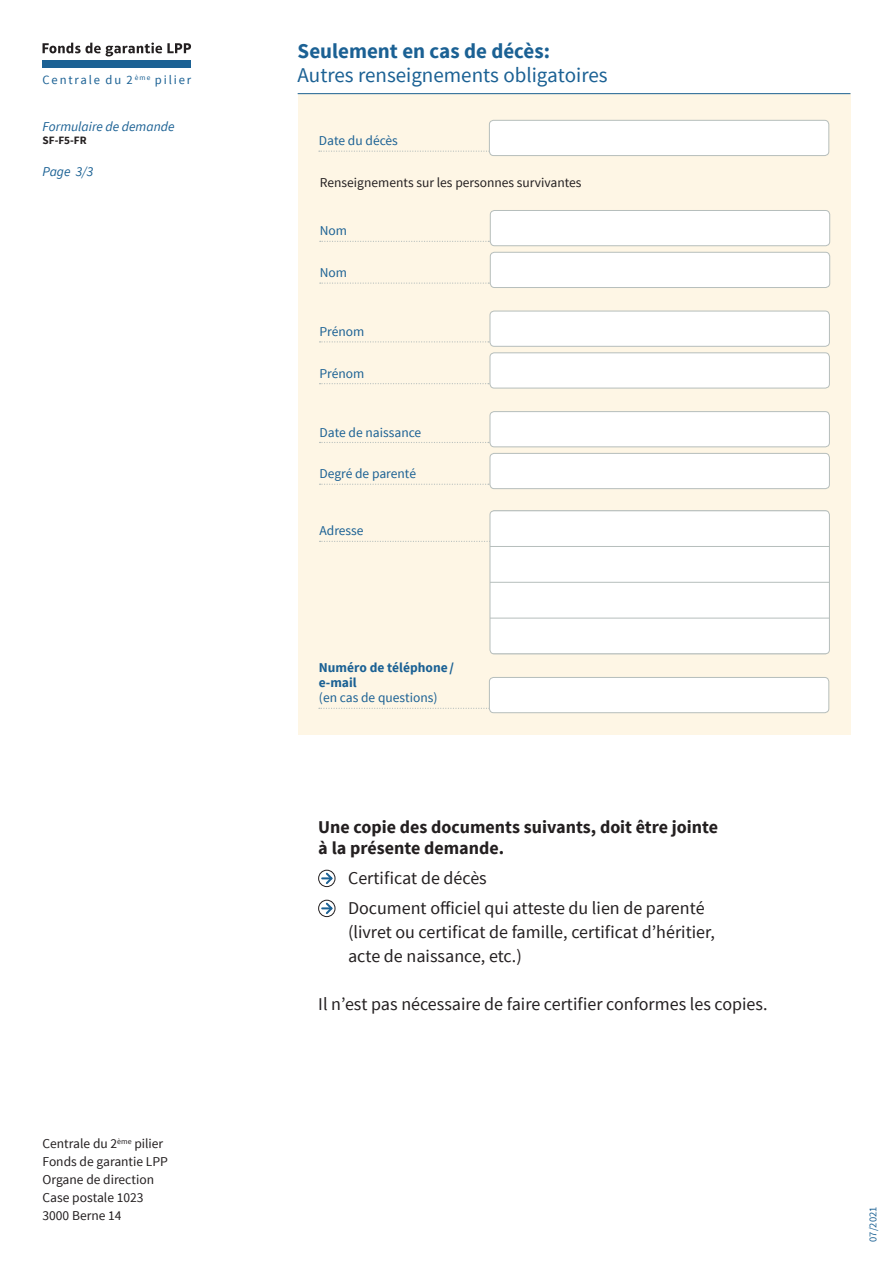
<style>
.page{position:relative;width:893px;height:1263px;background:#fff}
.page>*{position:absolute;margin:0;border:0;box-sizing:border-box;transform-origin:0 0}
._000_form_Titel{font:21px "Source Sans Pro";color:#1b6194}
._000_form_Titel-2{font:700 21px "Source Sans Pro";color:#1b6194}
._02_aufzählung{font:18px/24px "Source Sans Pro";color:#231f20}
._01_UT{font:700 18px/21px "Source Sans Pro";color:#231f20}
._000_form_tabelle{font:13.5px "Source Sans Pro";color:#1b6194}
._02_aufzählung-2{font:13.5px "Source Sans Pro";color:#231f20}
._01_UT-2{font:13.5px "Source Sans Pro";color:#231f20}
.pagina{font:italic 13.5px "Source Sans Pro";color:#1b6194}
._000_form_tabelle-2{font:700 13.5px/15px "Source Sans Pro";color:#1b6194}
._00_HT{font:12.6px "Source Sans Pro";letter-spacing:.15em;color:#1b6194}
._02_aufzählung-3{font:700 11.25px "Source Sans Pro";color:#231f20}
.pagina-2{font:10.5px "Source Sans Pro";color:#1b6194}
</style>
<div class="page">
<div style="left:298px;top:93px;width:552px;height:641px;background:#fef6e5"></div>
<hr style="left:298px;top:93px;width:552px;height:1px;background:#1b6194">
<svg style="left:319px;top:151px;width:170px;height:1px"></svg>
<div style="left:489px;top:120px;width:340px;height:36px;background:#fff;border-radius:4px"></div>
<div style="left:489px;top:120px;width:340px;height:36px;border:1px solid #b6bebc;border-radius:4px"></div>
<svg style="left:320px;top:241px;width:169px;height:1px"></svg>
<div style="left:490px;top:210px;width:340px;height:36px;background:#fff;border-radius:4px"></div>
<div style="left:490px;top:210px;width:340px;height:36px;border:1px solid #b6bebc;border-radius:4px"></div>
<svg style="left:319px;top:442px;width:170px;height:1px"></svg>
<div style="left:490px;top:412px;width:339px;height:35px;background:#fff;border-radius:4px"></div>
<div style="left:490px;top:411px;width:340px;height:36px;border:1px solid #b6bebc;border-radius:4px"></div>
<svg style="left:319px;top:484px;width:170px;height:1px"></svg>
<div style="left:490px;top:453px;width:339px;height:36px;background:#fff;border-radius:4px"></div>
<div style="left:490px;top:453px;width:340px;height:36px;border:1px solid #b6bebc;border-radius:4px"></div>
<svg style="left:320px;top:282px;width:169px;height:2px"></svg>
<div style="left:490px;top:252px;width:340px;height:35px;background:#fff;border-radius:4px"></div>
<div style="left:490px;top:252px;width:340px;height:36px;border:1px solid #b6bebc;border-radius:4px"></div>
<svg style="left:319px;top:341px;width:170px;height:1px"></svg>
<div style="left:490px;top:311px;width:339px;height:35px;background:#fff;border-radius:4px"></div>
<div style="left:490px;top:311px;width:340px;height:36px;border:1px solid #b6bebc;border-radius:4px"></div>
<svg style="left:319px;top:383px;width:170px;height:1px"></svg>
<div style="left:490px;top:353px;width:339px;height:35px;background:#fff;border-radius:4px"></div>
<div style="left:490px;top:352px;width:340px;height:36px;border:1px solid #b6bebc;border-radius:4px"></div>
<svg style="left:319px;top:541px;width:171px;height:1px"></svg>
<div style="left:490px;top:511px;width:339px;height:143px;background:#fff;border-radius:4px"></div>
<hr style="left:490px;top:618px;width:339px;height:1px;background:#b6bebc">
<hr style="left:490px;top:582px;width:339px;height:1px;background:#b6bebc">
<hr style="left:490px;top:546px;width:339px;height:1px;background:#b6bebc">
<hr style="left:490px;top:511px;width:339px;height:1px;background:#b6bebc">
<hr style="left:490px;top:653px;width:339px;height:1px;background:#b6bebc">
<div style="left:490px;top:510px;width:340px;height:144px;border:1px solid #b6bebc;border-radius:4px"></div>
<svg style="left:319px;top:708px;width:170px;height:1px"></svg>
<div style="left:489px;top:677px;width:340px;height:36px;background:#fff;border-radius:4px"></div>
<div style="left:489px;top:677px;width:340px;height:36px;border:1px solid #b6bebc;border-radius:4px"></div>
<div style="left:318px;top:870px;width:17px;height:17px;border:1px solid #231f20;border-radius:50%"></div>
<svg style="left:322px;top:871px;width:12px;height:15px"></svg>
<div style="left:318px;top:900px;width:17px;height:17px;border:1px solid #231f20;border-radius:50%"></div>
<svg style="left:322px;top:901px;width:12px;height:15px"></svg>
<svg style="left:43px;top:43px;width:148px;height:13px"></svg>
<div style="left:43px;top:60px;width:148px;height:7px;background:#1b6194"></div>
<p class="_00_HT" style="left:43px;top:72px;width:150px">Centrale du 2 <sup>ème</sup> pilier</p>
<p class="pagina" style="left:43px;top:118px;width:133px">Formulaire de demande</p>
<p class="_02_aufzählung-3" style="left:43px;top:133px;width:46px">SF-F5-FR</p>
<p class="pagina" style="left:43px;top:163px;width:52px">Page 3/3</p>
<p class="_02_aufzählung-2" style="left:43px;top:1135px;width:122px">Centrale du 2<sup>ème</sup> pilier</p>
<p class="_02_aufzählung-2" style="left:43px;top:1153px;width:127px">Fonds de garantie LPP</p>
<p class="_02_aufzählung-2" style="left:43px;top:1171px;width:113px">Organe de direction</p>
<p class="_02_aufzählung-2" style="left:43px;top:1189px;width:103px">Case postale 1023</p>
<p class="_02_aufzählung-2" style="left:43px;top:1207px;width:81px">3000 Berne 14</p>
<p class="_000_form_Titel-2" style="left:298px;top:38px;width:254px">Seulement en cas de décès:</p>
<p class="_000_form_Titel" style="left:298px;top:62px;width:311px">Autres renseignements obligatoires</p>
<p class="_000_form_tabelle" style="left:319px;top:132px;width:81px">Date du décès</p>
<p class="_01_UT-2" style="left:320px;top:174px;width:263px">Renseignements sur les personnes survivantes</p>
<p class="_000_form_tabelle" style="left:320px;top:223px;width:29px">Nom</p>
<p class="_000_form_tabelle" style="left:320px;top:264px;width:29px">Nom</p>
<p class="_000_form_tabelle" style="left:319px;top:323px;width:46px">Prénom</p>
<p class="_000_form_tabelle" style="left:319px;top:365px;width:46px">Prénom</p>
<p class="_000_form_tabelle" style="left:319px;top:424px;width:103px">Date de naissance</p>
<p class="_000_form_tabelle" style="left:319px;top:465px;width:98px">Degré de parenté</p>
<p class="_000_form_tabelle" style="left:319px;top:522px;width:46px">Adresse</p>
<p class="_000_form_tabelle-2" style="left:319px;top:661px;width:137px">Numéro de téléphone/ e-mail</p>
<p class="_000_form_tabelle" style="left:319px;top:689px;width:120px">(en cas de questions)</p>
<p class="_01_UT" style="left:318px;top:817px;width:401px">Une copie des documents suivants, doit être jointe à la présente demande.</p>
<p class="_02_aufzählung" style="left:348px;top:866px;width:140px">Certificat de décès</p>
<p class="_02_aufzählung" style="left:348px;top:896px;width:368px">Document officiel qui atteste du lien de parenté (livret ou certificat de famille, certificat d’héritier, acte de naissance, etc.)</p>
<p class="_02_aufzählung" style="left:318px;top:992px;width:451px">Il n’est pas nécessaire de faire certifier conformes les copies.</p>
<p class="pagina-2" style="left:866px;top:1242px;width:36px;rotate:-90deg">07/2021</p>
</div>
